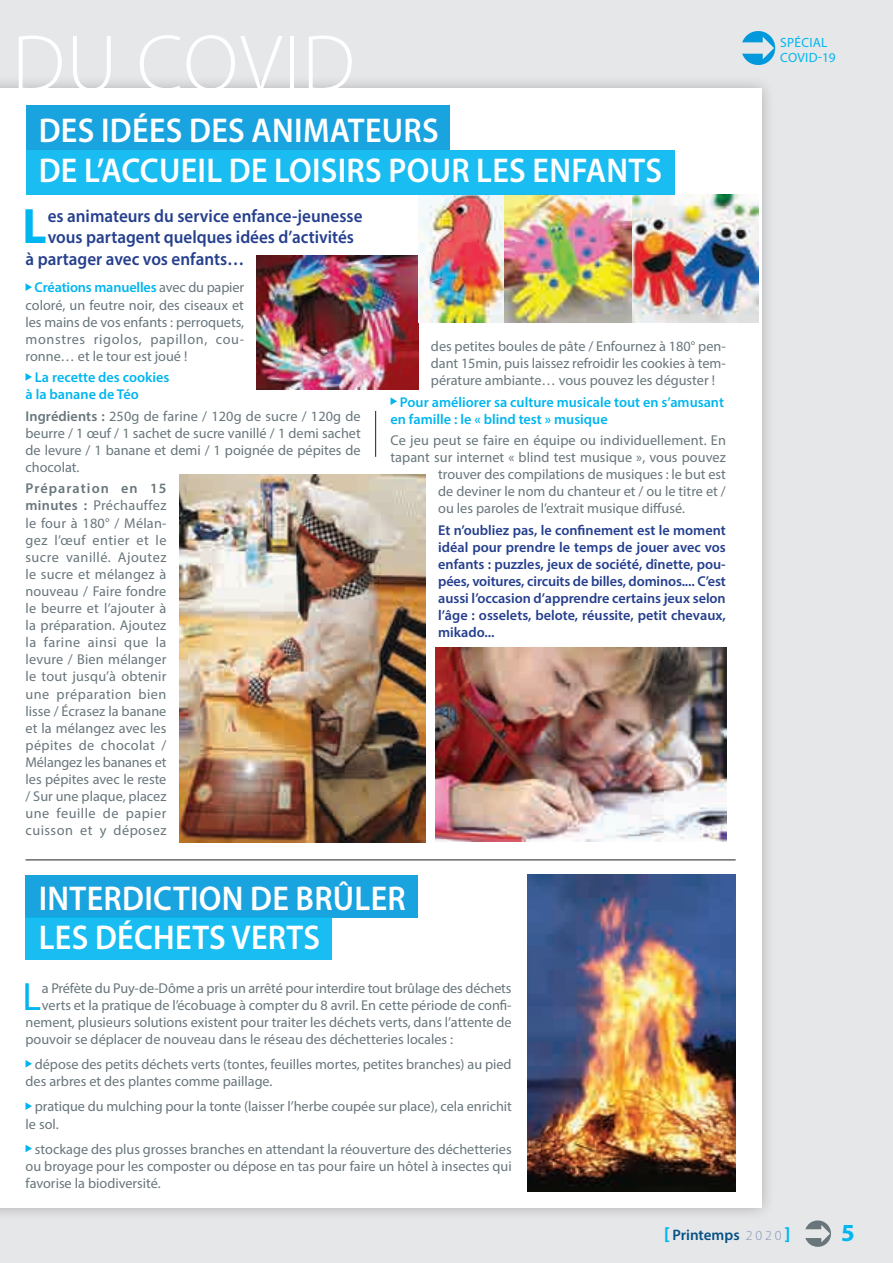
<style>
.page{position:relative;width:893px;height:1263px;background:#e6e7e9}
.page>*{position:absolute;margin:0;border:0;box-sizing:border-box;transform-origin:0 0}
.t1{font:300 81.3px "Myriad Pro";letter-spacing:.02em;color:#fff}
.t2{font:700 50.1px "Myriad Pro";color:#00b6f0;scale:.95 1}
.t3{font:39.6px "Myriad Pro";color:#00b6f0}
.t4{font:600 34.5px/39.6px "Myriad Pro";letter-spacing:.01em;color:#fff;scale:.93 1}
.t5{font:700 24.6px "Myriad Pro";color:#00b6f0}
.t6{font:600 18px "Myriad Pro";color:#253f8e;scale:.95 1}
.t7{font:600 15.15px "Myriad Pro";color:#055185}
.t8{font:14.25px/17.1px "Myriad Pro";color:#68767c;text-align:justify}
.t9{font:600 14.25px/17.1px "Myriad Pro";color:#253f8e;text-align:justify}
.t10{font:600 14.25px/17.1px "Myriad Pro";color:#00b6f0}
.t11{font:13.35px/15px "Myriad Pro";letter-spacing:.02em;color:#00b6f0}
.s1{font-weight:600;color:#00b6f0}
.s2{font-weight:600}
.s3{font-weight:700;font-size:18.6px;color:#00b6f0}
.s4{font-weight:300;font-size:13.8px;color:#8293b6}
</style>
<div class="page">
<svg style="left:805px;top:1220px;width:26px;height:27px"></svg>
<div style="left:0;top:74px;width:775px;height:1148px;background:#231f20;opacity:.3"></div>
<div style="left:0;top:89px;width:761px;height:1119px;background:#fff"></div>
<svg style="left:26px;top:1060px;width:6px;height:7px"></svg>
<svg style="left:26px;top:1102px;width:6px;height:8px"></svg>
<svg style="left:26px;top:1145px;width:6px;height:7px"></svg>
<div style="left:26px;top:874px;width:392px;height:43px;background:#1aa4df"></div>
<div style="left:26px;top:917px;width:306px;height:43px;background:#1abdf1"></div>
<hr style="left:26px;top:860px;width:710px;height:1px;background:#231f20">
<img style="left:527px;top:874px;width:209px;height:317px">
<div style="left:27px;top:105px;width:423px;height:45px;background:#1aa4df"></div>
<svg style="left:26px;top:283px;width:6px;height:8px"></svg>
<svg style="left:26px;top:373px;width:6px;height:8px"></svg>
<svg style="left:391px;top:397px;width:6px;height:8px"></svg>
<img style="left:257px;top:255px;width:161px;height:134px">
<img style="left:418px;top:195px;width:341px;height:127px">
<img style="left:179px;top:474px;width:246px;height:368px">
<hr style="left:375px;top:411px;width:1px;height:46px;background:#231f20">
<div style="left:27px;top:150px;width:648px;height:45px;background:#1abdf1"></div>
<img style="left:436px;top:647px;width:291px;height:194px">
<svg style="left:742px;top:31px;width:33px;height:34px"></svg>
<h1 class="t1" style="left:12px;top:15px;width:344px">DU COVID</h1>
<h3 class="t4" style="left:39px;top:112px;width:672px">DES IDÉES DES ANIMATEURS<br>DE L’ACCUEIL DE LOISIRS POUR LES ENFANTS</h3>
<h2 class="t2" style="left:22px;top:202px;width:27px">L</h2>
<p class="t6" style="left:48px;top:207px;width:333px">es animateurs du service enfance-jeunesse</p>
<p class="t6" style="left:48px;top:228px;width:324px">vous partagent quelques idées d’activités</p>
<p class="t6" style="left:26px;top:250px;width:232px">à partager avec vos enfants…</p>
<p class="t8" style="left:26px;top:280px;width:220px;text-indent:9px"><span class="s1">Créations manuelles</span> avec du papier coloré, un feutre noir, des ciseaux et les mains de vos enfants : perroquets, monstres rigolos, papillon, cou&shy;ronne… et le tour est joué !</p>
<p class="t10" style="left:26px;top:369px;width:146px;text-indent:9px">La recette des cookies à la banane de Téo</p>
<p class="t8" style="left:26px;top:408px;width:337px"><span class="s2">Ingrédients :</span> 250g de farine / 120g de sucre / 120g de beurre / 1 œuf / 1 sachet de sucre vanillé / 1 demi sachet de levure / 1 banane et demi / 1 poignée de pépites de chocolat.</p>
<p class="t8" style="left:26px;top:480px;width:143px"><span class="s2">Préparation en 15 minutes :</span> Préchauffez le four à 180° / Mélan&shy;gez l’œuf entier et le sucre vanillé. Ajoutez le sucre et mélangez à nouveau / Faire fondre le beurre et l’ajouter à la préparation. Ajoutez la farine ainsi que la levure / Bien mélanger le tout jusqu’à obtenir une préparation bien lisse / Écrasez la banane et la mélangez avec les pépites de chocolat / Mélangez les bananes et les pépites avec le reste / Sur une plaque, placez une feuille de papier cuisson et y déposez</p>
<p class="t8" style="left:431px;top:338px;width:296px">des petites boules de pâte / Enfournez à 180° pen&shy;dant 15min, puis laissez refroidir les cookies à tem&shy;pérature ambiante… vous pouvez les déguster !</p>
<p class="t10" style="left:390px;top:394px;width:335px;text-indent:9px">Pour améliorer sa culture musicale tout en s’amusant en famille : le « blind test » musique</p>
<p class="t8" style="left:390px;top:432px;width:337px">Ce jeu peut se faire en équipe ou individuellement. En</p>
<p class="t8" style="left:390px;top:449px;width:337px">tapant sur internet « blind test musique », vous pouvez</p>
<p class="t8" style="left:438px;top:466px;width:289px">trouver des compilations de musiques : le but est</p>
<p class="t8" style="left:438px;top:483px;width:289px">de deviner le nom du chanteur et / ou le titre et /</p>
<p class="t8" style="left:438px;top:500px;width:248px">ou les paroles de l’extrait musique diffusé.</p>
<p class="t9" style="left:438px;top:522px;width:289px">Et n’oubliez pas, le confinement est le moment idéal pour prendre le temps de jouer avec vos enfants : puzzles, jeux de société, dînette, pou&shy;pées, voitures, circuits de billes, dominos.... C’est aussi l’occasion d’apprendre certains jeux selon l’âge : osselets, belote, réussite, petit chevaux, mikado...</p>
<h3 class="t4" style="left:39px;top:879px;width:396px">INTERDICTION DE BRÛLER<br>LES DÉCHETS VERTS</h3>
<h3 class="t3" style="left:22px;top:977px;width:20px">L</h3>
<p class="t8" style="left:42px;top:980px;width:471px">a Préfète du Puy-de-Dôme a pris un arrêté pour interdire tout brûlage des déchets</p>
<p class="t8" style="left:42px;top:997px;width:471px">verts et la pratique de l’écobuage à compter du 8 avril. En cette période de confi-</p>
<p class="t8" style="left:26px;top:1014px;width:488px">nement, plusieurs solutions existent pour traiter les déchets verts, dans l’attente de</p>
<p class="t8" style="left:26px;top:1031px;width:429px">pouvoir se déplacer de nouveau dans le réseau des déchetteries locales :</p>
<p class="t8" style="left:26px;top:1056px;width:488px;text-indent:9px">dépose des petits déchets verts (tontes, feuilles mortes, petites branches) au pied des arbres et des plantes comme paillage.</p>
<p class="t8" style="left:26px;top:1098px;width:488px;text-indent:9px">pratique du mulching pour la tonte (laisser l’herbe coupée sur place), cela enrichit le sol.</p>
<p class="t8" style="left:26px;top:1141px;width:488px;text-indent:9px">stockage des plus grosses branches en attendant la réouverture des déchetteries ou broyage pour les composter ou dépose en tas pour faire un hôtel à insectes qui favorise la biodiversité.</p>
<p class="t11" style="left:780px;top:35px;width:57px">SPÉCIAL<br>COVID-19</p>
<p class="t7" style="left:664px;top:1227px;width:128px"><span class="s3">[</span> Printemps <span class="s4">2 0 2 0</span> <span class="s3">]</span></p>
<h3 class="t5" style="left:841px;top:1221px;width:15px">5</h3>
</div>
